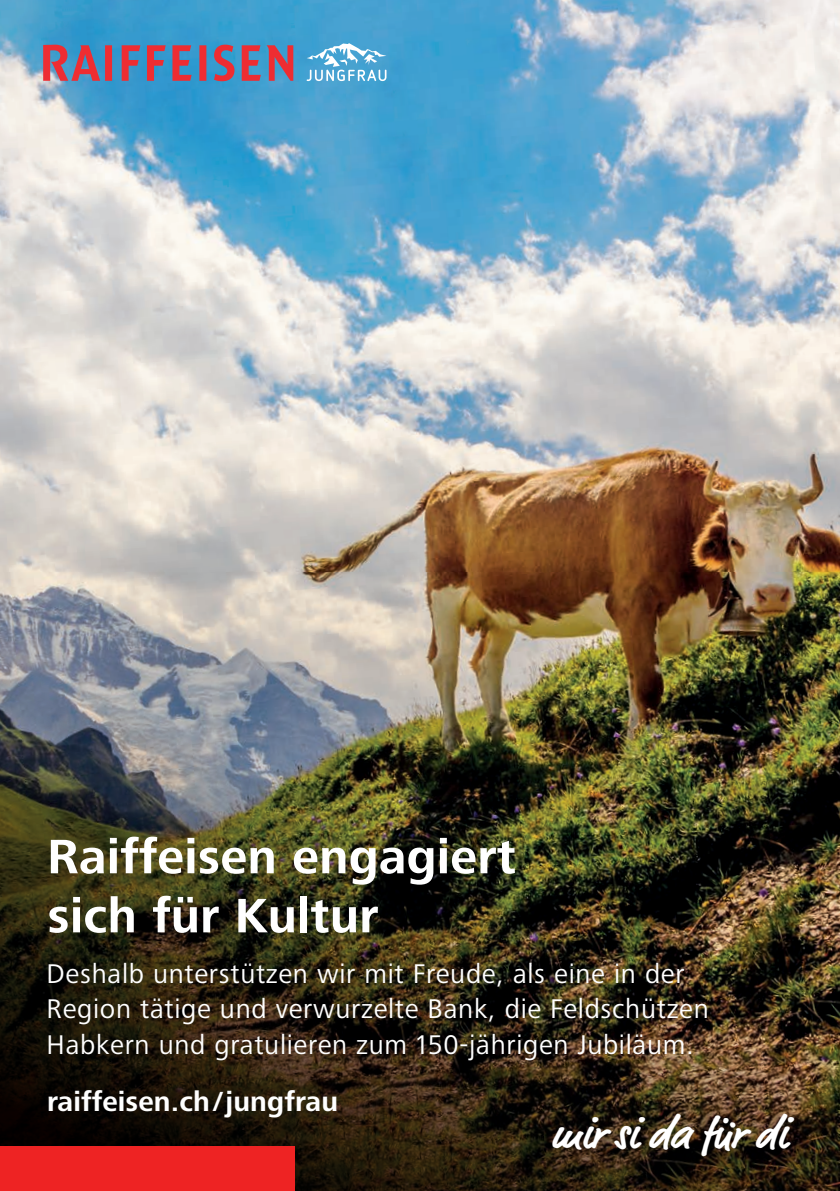
<style>
.page{position:relative;width:840px;height:1191px;background:#fff}
.page>*{position:absolute;margin:0;border:0;box-sizing:border-box;transform-origin:0 0}
.t1{font:700 50.2px/59px "Frutiger Next LTW1 G";letter-spacing:.005em;color:#fff}
.t2{font:700 44px "Market Pro";color:#fff}
.t3{font:700 28.6px "Frutiger Next LTW1 G";letter-spacing:.005em;color:#fff}
.t4{font:28px/35.8px "Frutiger Next LTW1 G";letter-spacing:.025em;color:#fff}
</style>
<div class="page">
<img style="left:0;top:0;width:839px;height:572px">
<img style="left:0;top:572px;width:839px;height:619px">
<div style="left:0;top:1146px;width:294px;height:45px;background:#ee2323"></div>
<svg style="left:43px;top:45px;width:250px;height:36px;background:#8c6885"></svg>
<svg style="left:306px;top:43px;width:80px;height:38px"></svg>
<h1 class="t1" style="left:47px;top:828px;width:470px">Raiffeisen engagiert sich für Kultur</h1>
<p class="t4" style="left:47px;top:956px;width:663px">Deshalb unterstützen wir mit Freude, als eine in der<br>Region tätige und verwurzelte Bank, die Feldschützen<br>Habkern und gratulieren zum 150-jährigen Jubiläum.</p>
<p class="t3" style="left:47px;top:1085px;width:292px">raiffeisen.ch/jungfrau</p>
<h2 class="t2" style="left:551px;top:1103px;width:237px">mir si da für di</h2>
</div>
